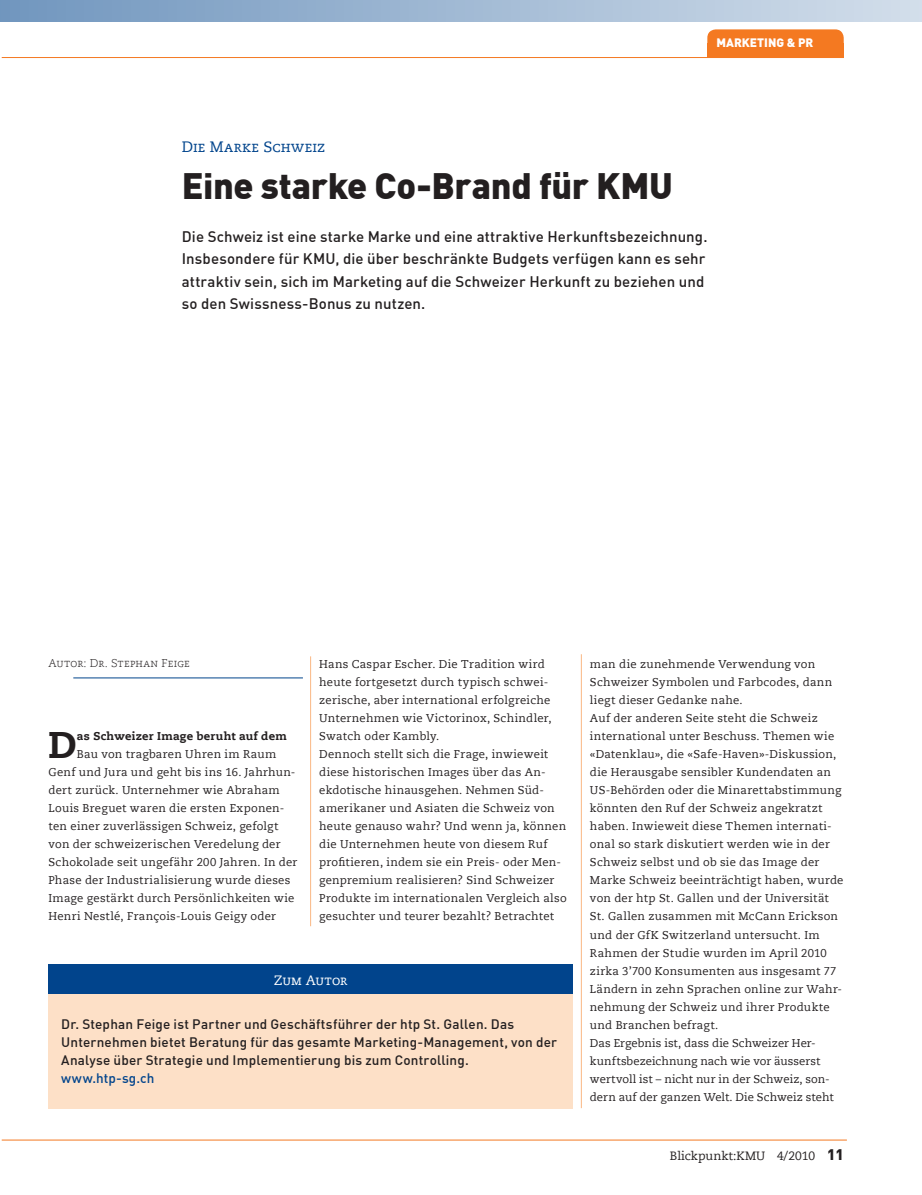
<style>
.page{position:relative;width:922px;height:1195px;background:#fff}
.page>*{position:absolute;margin:0;border:0;box-sizing:border-box;transform-origin:0 0}
.Grundtext{font:800 36.9px "Caecilia LT";color:#231f20}
.Überschrift{font:900 36px "DIN";letter-spacing:-.01em;color:#231f20}
.Lead{font:500 15px/22.5px "DIN";letter-spacing:.005em;color:#231f20}
.Grundtext-2{font:15px "Caecilia Roman SC";letter-spacing:.01em;color:#01448c}
.Text_im_Kasten{font:500 13.5px/18px "DIN";letter-spacing:.01em;color:#231f20}
.Text_im_Kasten-2{font:500 13.5px "DIN";letter-spacing:.005em;color:#01448c}
.Überschrift_im_Kaste{font:13.5px "Caecilia Roman SC";color:#fff}
.t1{font:12px "Caecilia LT";color:#231f20}
.t2{font:900 12px "DIN";color:#fff}
.Grundtext-3{font:11.25px/18px "Caecilia LT";letter-spacing:.02em;color:#231f20}
.Grundtext-4{font:800 11.25px "Caecilia LT";letter-spacing:.02em;color:#231f20}
.Autorname_am_Beginn{font:11.25px "Caecilia Light SC";letter-spacing:.015em;color:#231f20}
.s1{font-family:"DIN";font-weight:900;font-size:15px}
</style>
<div class="page">
<hr style="left:581px;top:654px;width:1px;height:453px;background:#fab783">
<hr style="left:310px;top:656px;width:1px;height:269px;background:#fab783">
<hr style="left:2px;top:57px;width:842px;height:1px;background:#f47921">
<hr style="left:2px;top:1139px;width:845px;height:1px;background:#f47921">
<div style="left:707px;top:29px;width:137px;height:28px;background:#f47921;border-radius:9px"></div>
<hr style="left:73px;top:677px;width:230px;height:1px;background:#01448c">
<div style="left:0;top:0;width:922px;height:22px;background:linear-gradient(to right,#7096be,#d2deea)"></div>
<div style="left:49px;top:988px;width:524px;height:119px;background:#fde0c7"></div>
<div style="left:49px;top:964px;width:524px;height:30px;background:#01448c"></div>
<p class="t2" style="left:716px;top:35px;width:98px">MARKETING &amp; PR</p>
<p class="Grundtext-2" style="left:182px;top:138px;width:145px">Die Marke Schweiz</p>
<p class="Überschrift" style="left:182px;top:161px;width:492px">Eine starke Co-Brand für KMU</p>
<p class="Lead" style="left:182px;top:224px;width:527px">Die Schweiz ist eine starke Marke und eine attraktive Herkunftsbezeichnung.<br>Insbesondere für KMU, die über beschränkte Budgets verfügen kann es sehr attraktiv sein, sich im Marketing auf die Schweizer Herkunft zu beziehen und so den Swissness-Bonus zu nutzen.</p>
<p class="Autorname_am_Beginn" style="left:49px;top:657px;width:143px">Autor: Dr. Stephan Feige</p>
<p class="Grundtext" style="left:49px;top:722px;width:30px">D</p>
<p class="Grundtext-4" style="left:77px;top:729px;width:211px">as Schweizer Image beruht auf dem</p>
<p class="Grundtext-3" style="left:77px;top:745px;width:201px">Bau von tragbaren Uhren im Raum</p>
<p class="Grundtext-3" style="left:49px;top:763px;width:249px">Genf und Jura und geht bis ins 16. Jahrhun-</p>
<p class="Grundtext-3" style="left:49px;top:781px;width:233px">dert zurück. Unternehmer wie Abraham</p>
<p class="Grundtext-3" style="left:49px;top:799px;width:237px">Louis Breguet waren die ersten Exponen-</p>
<p class="Grundtext-3" style="left:49px;top:817px;width:231px">ten einer zuverlässigen Schweiz, gefolgt</p>
<p class="Grundtext-3" style="left:49px;top:835px;width:234px">von der schweizerischen Veredelung der</p>
<p class="Grundtext-3" style="left:49px;top:853px;width:250px">Schokolade seit ungefähr 200 Jahren. In der</p>
<p class="Grundtext-3" style="left:49px;top:871px;width:243px">Phase der Industrialisierung wurde dieses</p>
<p class="Grundtext-3" style="left:49px;top:889px;width:247px">Image gestärkt durch Persönlichkeiten wie</p>
<p class="Grundtext-3" style="left:49px;top:907px;width:229px">Henri Nestlé, François-Louis Geigy oder</p>
<p class="Grundtext-3" style="left:319px;top:655px;width:234px">Hans Caspar Escher. Die Tradition wird heute fortgesetzt durch typisch schwei&shy;zerische, aber international erfolgreiche Unternehmen wie Victorinox, Schindler, Swatch oder Kambly.</p>
<p class="Grundtext-3" style="left:319px;top:745px;width:249px">Dennoch stellt sich die Frage, inwieweit diese historischen Images über das An&shy;ekdotische hinausgehen. Nehmen Süd&shy;amerikaner und Asiaten die Schweiz von heute genauso wahr? Und wenn ja, können die Unternehmen heute von diesem Ruf profitieren, indem sie ein Preis- oder Men&shy;genpremium realisieren? Sind Schweizer Produkte im internationalen Vergleich also gesuchter und teurer bezahlt? Betrachtet</p>
<p class="Überschrift_im_Kaste" style="left:274px;top:972px;width:75px">Zum Autor</p>
<p class="Text_im_Kasten" style="left:61px;top:1013px;width:497px">Dr. Stephan Feige ist Partner und Geschäftsführer der htp St. Gallen. Das<br>Unternehmen bietet Beratung für das gesamte Marketing-Management, von der<br>Analyse über Strategie und Implementierung bis zum Controlling.</p>
<p class="Text_im_Kasten-2" style="left:61px;top:1068px;width:95px">www.htp-sg.ch</p>
<p class="Grundtext-3" style="left:590px;top:655px;width:244px">man die zunehmende Verwendung von<br>Schweizer Symbolen und Farbcodes, dann liegt dieser Gedanke nahe.</p>
<p class="Grundtext-3" style="left:590px;top:709px;width:255px">Auf der anderen Seite steht die Schweiz international unter Beschuss. Themen wie «Datenklau», die «Safe-Haven»-Diskussion, die Herausgabe sensibler Kundendaten an US-Behörden oder die Minarettabstimmung könnten den Ruf der Schweiz angekratzt haben. Inwieweit diese Themen internati&shy;onal so stark diskutiert werden wie in der Schweiz selbst und ob sie das Image der Marke Schweiz beeinträchtigt haben, wurde von der htp St. Gallen und der Universität St. Gallen zusammen mit McCann Erickson und der GfK Switzerland untersucht. Im Rahmen der Studie wurden im April 2010 zirka 3’700 Konsumenten aus insgesamt 77<br>Ländern in zehn Sprachen online zur Wahr&shy;nehmung der Schweiz und ihrer Produkte und Branchen befragt.</p>
<p class="Grundtext-3" style="left:590px;top:1033px;width:245px">Das Ergebnis ist, dass die Schweizer Her&shy;kunftsbezeichnung nach wie vor äusserst wertvoll ist – nicht nur in der Schweiz, son&shy;dern auf der ganzen Welt. Die Schweiz steht</p>
<p class="t1" style="left:670px;top:1148px;width:175px">Blickpunkt:KMU 4/2010 <span class="s1">11</span></p>
</div>
